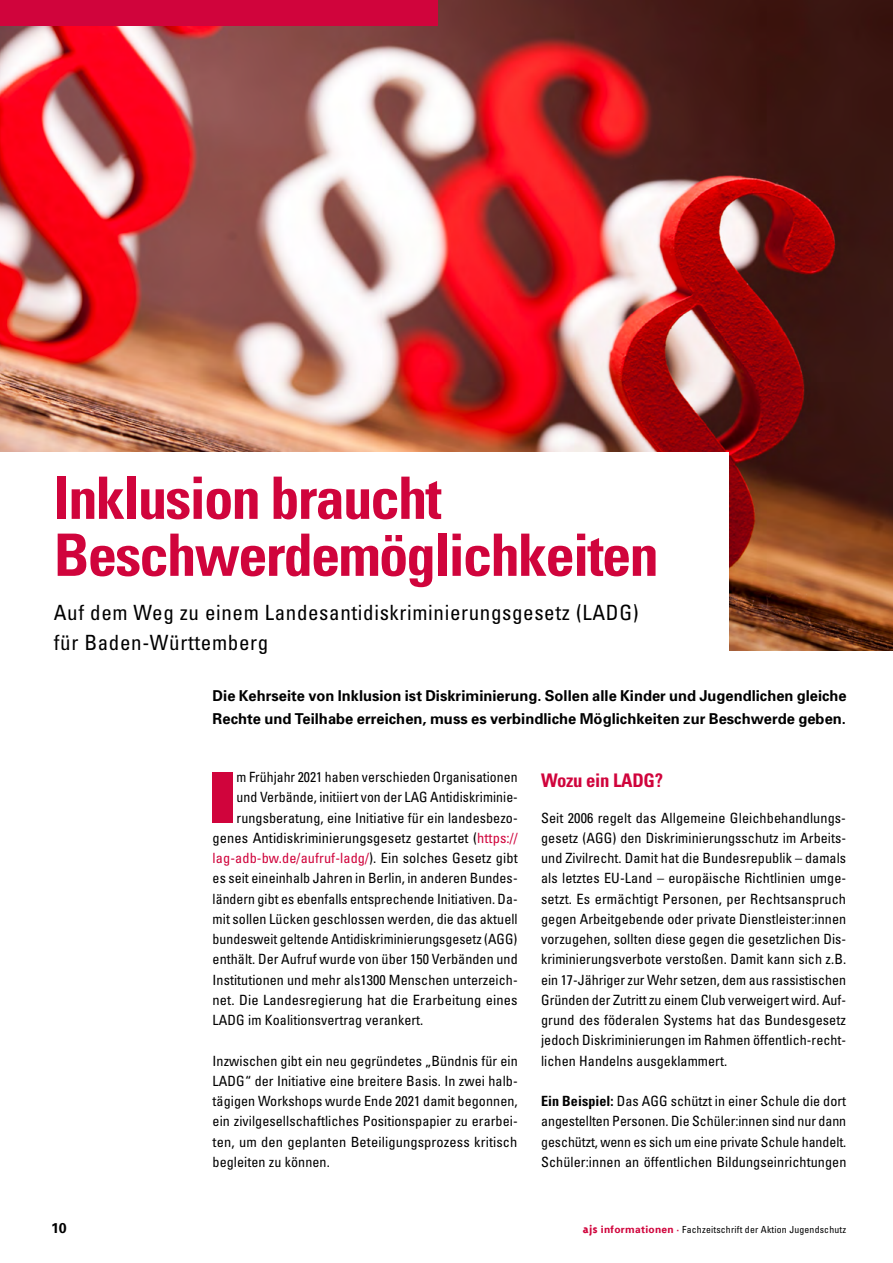
<style>
.page{position:relative;width:893px;height:1263px;background:#fff}
.page>*{position:absolute;margin:0;border:0;box-sizing:border-box;transform-origin:0 0}
.t1{font:900 70.2px "Univers";color:#d0043c}
.t2{font:700 condensed 58.5px/57px "Univers";letter-spacing:-.03em;color:#d0043c}
.t3{font:condensed 21px/30px "Univers";letter-spacing:.03em;color:#000}
.t4{font:700 condensed 18.75px "Univers";letter-spacing:-.015em;color:#d0043c}
.t5{font:700 15px/22.5px "Univers";letter-spacing:.005em;color:#000}
.t6{font:700 14.25px "Univers";color:#000}
.t7{font:condensed 14.1px/20.2px "Univers";letter-spacing:.005em;color:#000;text-align:justify}
.t8{font:condensed 14.1px "Univers";letter-spacing:.005em;color:#d0043c}
.t9{font:condensed 9.75px "Univers";letter-spacing:.02em;color:#000}
.s1{color:#d0043c}
.s2{color:#000}
.s3{font-weight:700}
.s4{font-family:"Triplex";font-weight:800;font-stretch:normal;font-size:12px;color:#d0043c}
.s5{font-weight:700;font-stretch:normal;font-size:10.2px;color:#d0043c}
</style>
<div class="page">
<img style="left:0;top:0;width:893px;height:651px">
<div style="left:0;top:452px;width:729px;height:232px;background:#fff"></div>
<div style="left:0;top:0;width:438px;height:26px;background:#d0043c"></div>
<h2 class="t2" style="left:54px;top:469px;width:606px">Inklusion braucht<br>Beschwerdemöglichkeiten</h2>
<h3 class="t3" style="left:54px;top:597px;width:586px">Auf dem Weg zu einem Landesantidiskriminierungsgesetz (LADG) für Baden-Württemberg</h3>
<p class="t5" style="left:213px;top:684px;width:635px">Die Kehrseite von Inklusion ist Diskriminierung. Sollen alle Kinder und Jugendlichen gleiche<br>Rechte und Teilhabe erreichen, muss es verbindliche Möglichkeiten zur Beschwerde geben.</p>
<h1 class="t1" style="left:209px;top:751px;width:29px">I</h1>
<p class="t7" style="left:237px;top:767px;width:282px">m Frühjahr 2021 haben verschieden Organisationen</p>
<p class="t7" style="left:237px;top:787px;width:283px">und Verbände, initiiert von der LAG Antidiskriminie-</p>
<p class="t7" style="left:237px;top:807px;width:283px">rungsberatung, eine Initiative für ein landesbezo-</p>
<p class="t7" style="left:213px;top:827px;width:307px">genes Antidiskriminierungsgesetz gestartet (<span class="s1">https://</span></p>
<p class="t8" style="left:213px;top:849px;width:307px">lag-adb-bw.de/aufruf-ladg/<span class="s2">). Ein solches Gesetz gibt</span></p>
<p class="t7" style="left:213px;top:868px;width:307px">es seit eineinhalb Jahren in Berlin, in anderen Bundes-</p>
<p class="t7" style="left:213px;top:888px;width:307px">ländern gibt es ebenfalls entsprechende Initiativen. Da-</p>
<p class="t7" style="left:213px;top:908px;width:307px">mit sollen Lücken geschlossen werden, die das aktuell</p>
<p class="t7" style="left:213px;top:929px;width:306px">bundesweit geltende Antidiskriminierungsgesetz (AGG)</p>
<p class="t7" style="left:213px;top:949px;width:307px">enthält. Der Aufruf wurde von über 150 Verbänden und</p>
<p class="t7" style="left:213px;top:969px;width:307px">Institutionen und mehr als1300 Menschen unterzeich-</p>
<p class="t7" style="left:213px;top:989px;width:307px">net. Die Landesregierung hat die Erarbeitung eines</p>
<p class="t7" style="left:213px;top:1010px;width:212px">LADG im Koalitionsvertrag verankert.</p>
<p class="t7" style="left:213px;top:1050px;width:307px">Inzwischen gibt ein neu gegründetes „Bündnis für ein LADG“ der Initiative eine breitere Basis. In zwei halb&shy;tägigen Workshops wurde Ende 2021 damit begonnen, ein zivilgesellschaftliches Positionspapier zu erarbei&shy;ten, um den geplanten Beteiligungsprozess kritisch begleiten zu können.</p>
<h3 class="t4" style="left:541px;top:768px;width:123px">Wozu ein LADG?</h3>
<p class="t7" style="left:541px;top:807px;width:307px;text-align:left">Seit 2006 regelt das Allgemeine Gleichbehandlungs&shy;gesetz (AGG) den Diskriminierungsschutz im Arbeits&shy;und Zivilrecht. Damit hat die Bundesrepublik – damals als letztes EU-Land – europäische Richtlinien umge&shy;setzt. Es ermächtigt Personen, per Rechtsanspruch gegen Arbeitgebende oder private Dienstleister:innen vorzugehen, sollten diese gegen die gesetzlichen Dis&shy;kriminierungsverbote verstoßen. Damit kann sich z.B. ein 17-Jähriger zur Wehr setzen, dem aus rassistischen Gründen der Zutritt zu einem Club verweigert wird. Auf&shy;grund des föderalen Systems hat das Bundesgesetz jedoch Diskriminierungen im Rahmen öffentlich-recht&shy;lichen Handelns ausgeklammert.</p>
<p class="t7" style="left:541px;top:1091px;width:307px"><span class="s3">Ein Beispiel:</span> Das AGG schützt in einer Schule die dort angestellten Personen. Die Schüler:innen sind nur dann geschützt, wenn es sich um eine private Schule handelt.<br>Schüler:innen an öffentlichen Bildungseinrichtungen</p>
<p class="t6" style="left:51px;top:1219px;width:17px">10</p>
<p class="t9" style="left:583px;top:1223px;width:265px"><span class="s4">ajs</span> <span class="s5">informationen ·</span> Fachzeitschrift der Aktion Jugendschutz</p>
</div>
